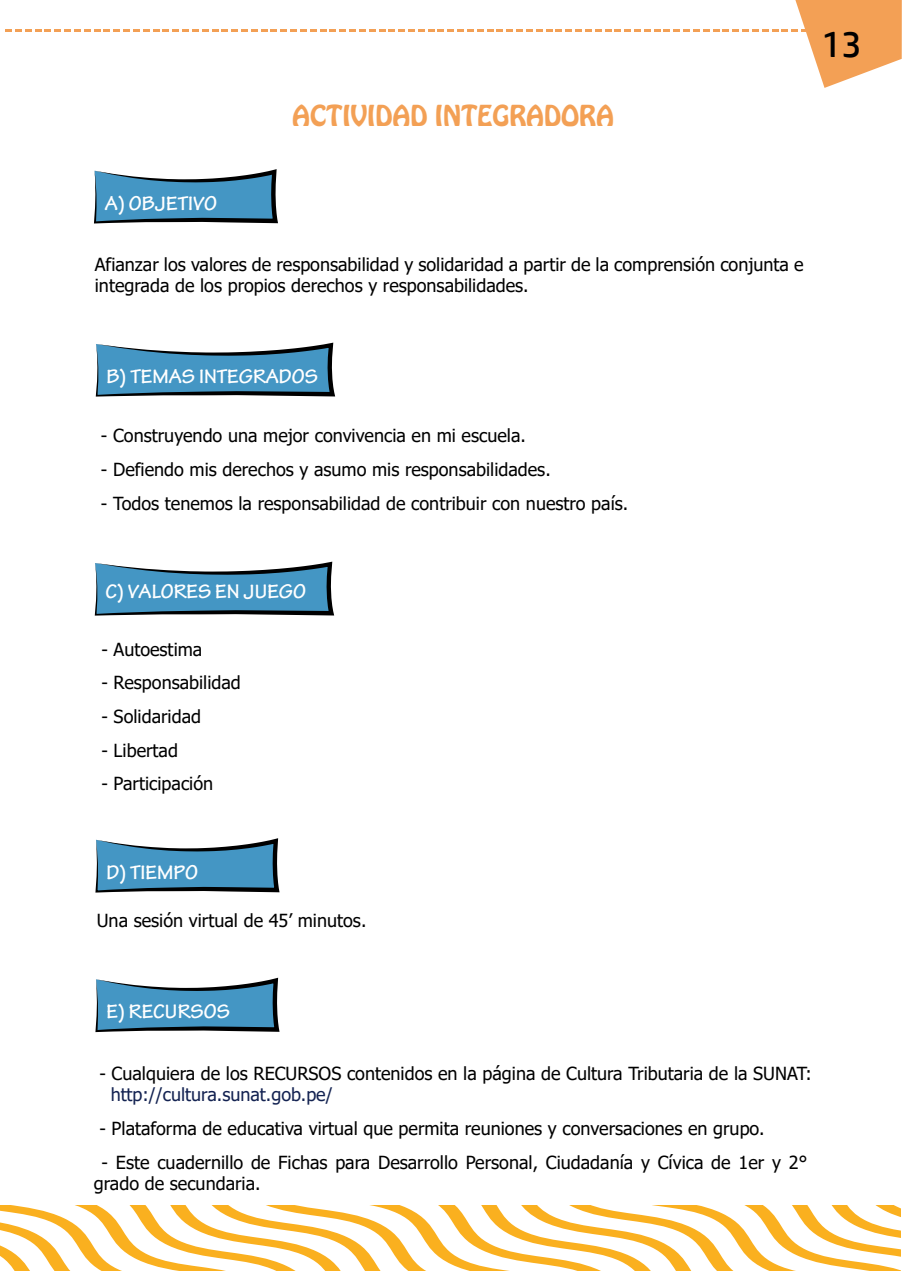
<style>
.page{position:relative;width:902px;height:1272px;background:#fff}
.page>*{position:absolute;margin:0;border:0;box-sizing:border-box;transform-origin:0 0}
.t1{font:37.5px "HP Simplified";color:#000}
.t2{font:25.5px "Hobo Std";color:#f3a055}
.t3{font:700 21px "Tekton Pro";color:#fff}
.t4{font:18px/21.6px "Tahoma";color:#000}
.t5{font:18px "Tahoma";color:#132251}
</style>
<div class="page">
<svg style="left:5px;top:0;width:897px;height:88px"></svg>
<svg style="left:0;top:1205px;width:901px;height:65px"></svg>
<svg style="left:96px;top:343px;width:239px;height:54px;background:#5892b2"></svg>
<svg style="left:95px;top:562px;width:239px;height:54px;background:#5892b2"></svg>
<svg style="left:95px;top:838px;width:185px;height:54px;background:#5891b1"></svg>
<svg style="left:95px;top:978px;width:185px;height:54px;background:#5891b1"></svg>
<svg style="left:94px;top:169px;width:184px;height:54px;background:#5891b1"></svg>
<h2 class="t2" style="left:292px;top:98px;width:323px">ACTIVIDAD INTEGRADORA</h2>
<h1 class="t1" style="left:822px;top:20px;width:42px">13</h1>
<p class="t3" style="left:105px;top:191px;width:114px">A) OBJETIVO</p>
<p class="t4" style="left:95px;top:254px;width:710px">Afianzar los valores de responsabilidad y solidaridad a partir de la comprensión conjunta e integrada de los propios derechos y responsabilidades.</p>
<p class="t3" style="left:106px;top:364px;width:213px">B) TEMAS INTEGRADOS</p>
<p class="t4" style="left:101px;top:426px;width:426px">- Construyendo una mejor convivencia en mi escuela.</p>
<p class="t4" style="left:101px;top:460px;width:451px">- Defiendo mis derechos y asumo mis responsabilidades.</p>
<p class="t4" style="left:101px;top:493px;width:529px">- Todos tenemos la responsabilidad de contribuir con nuestro país.</p>
<p class="t3" style="left:105px;top:578px;width:202px">C) VALORES EN JUEGO</p>
<p class="t4" style="left:101px;top:639px;width:102px">- Autoestima</p>
<p class="t4" style="left:101px;top:673px;width:141px">- Responsabilidad</p>
<p class="t4" style="left:101px;top:707px;width:101px">- Solidaridad</p>
<p class="t4" style="left:101px;top:740px;width:78px">- Libertad</p>
<p class="t4" style="left:101px;top:774px;width:113px">- Participación</p>
<p class="t3" style="left:106px;top:860px;width:93px">D) TIEMPO</p>
<p class="t4" style="left:97px;top:910px;width:271px">Una sesión virtual de 45’ minutos.</p>
<p class="t3" style="left:106px;top:999px;width:125px">E) RECURSOS</p>
<p class="t4" style="left:99px;top:1063px;width:714px">- Cualquiera de los RECURSOS contenidos en la página de Cultura Tributaria de la SUNAT:</p>
<p class="t5" style="left:111px;top:1083px;width:223px">http://cultura.sunat.gob.pe/</p>
<p class="t4" style="left:99px;top:1119px;width:667px">- Plataforma de educativa virtual que permita reuniones y conversaciones en grupo.</p>
<p class="t4" style="left:94px;top:1152px;width:715px;text-indent:8px">- Este cuadernillo de Fichas para Desarrollo Personal, Ciudadanía y Cívica de 1er y 2° grado de secundaria.</p>
</div>
